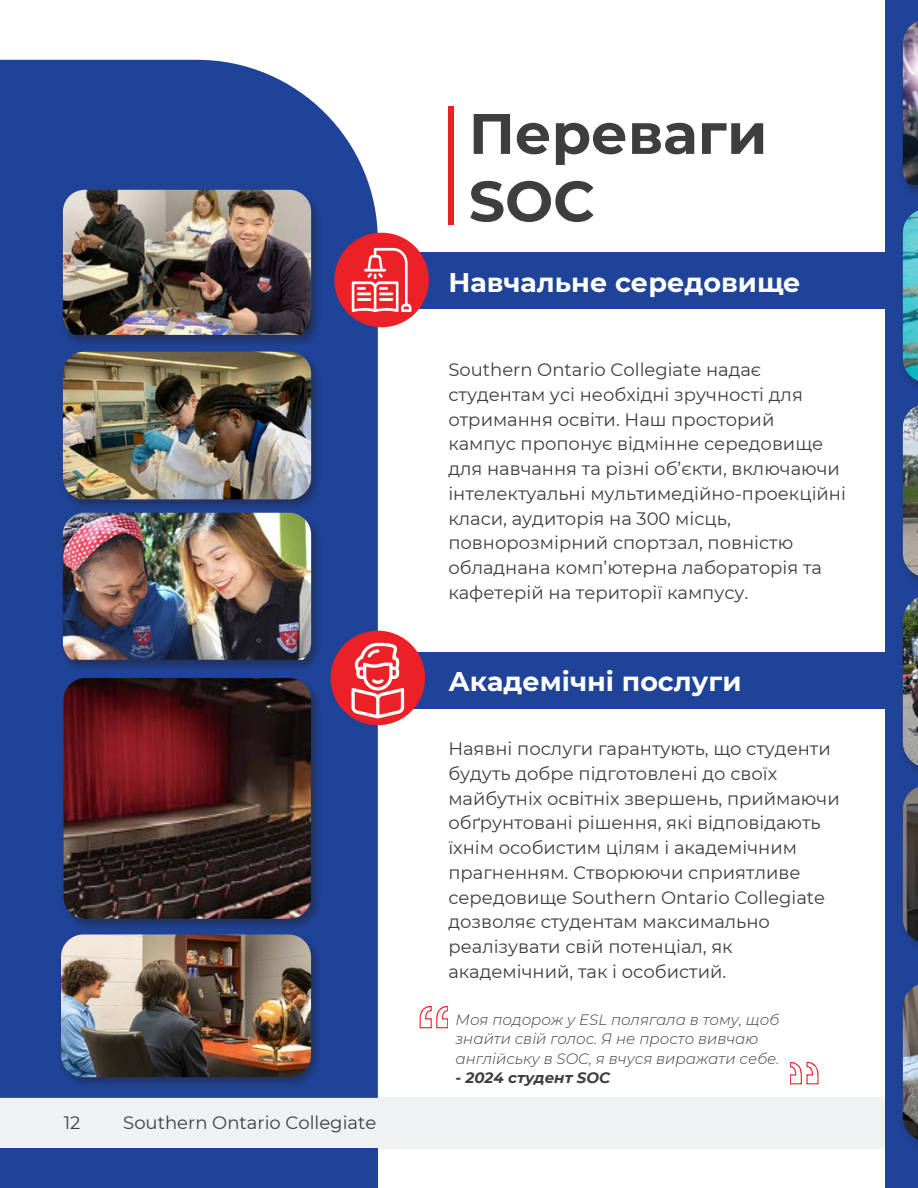
<style>
.page{position:relative;width:918px;height:1188px;background:#fff}
.page>*{position:absolute;margin:0;border:0;box-sizing:border-box;transform-origin:0 0}
.t1{font:700 57px/67.5px "Montserrat";color:#3f3e3f}
.t2{font:700 27px "Montserrat";color:#fff}
.t3{font:18px/24.8px "Montserrat";color:#3f3e3f}
.t4{font:italic 300 15px/19.2px "Montserrat";color:#3f3e3f}
.t5{font:italic 700 15px "Montserrat";color:#3f3e3f}
</style>
<div class="page">
<div style="left:0;top:1098px;width:918px;height:51px;background:#f0f1f2"></div>
<div style="left:886px;top:0;width:32px;height:1188px;background:#1f4398"></div>
<div style="left:0;top:60px;width:378px;height:1038px;background:#1f4398"></div>
<div style="left:168px;top:252px;width:750px;height:56px;background:#1f4398"></div>
<div style="left:168px;top:653px;width:750px;height:56px;background:#1f4398"></div>
<img style="left:62px;top:513px;width:259px;height:157px">
<img style="left:63px;top:513px;width:248px;height:147px">
<img style="left:902px;top:619px;width:16px;height:153px">
<img style="left:903px;top:597px;width:15px;height:169px">
<img style="left:902px;top:426px;width:16px;height:157px">
<img style="left:903px;top:405px;width:15px;height:170px">
<img style="left:902px;top:210px;width:16px;height:178px">
<img style="left:903px;top:211px;width:15px;height:170px">
<img style="left:902px;top:42px;width:16px;height:152px">
<img style="left:903px;top:21px;width:15px;height:163px">
<img style="left:902px;top:808px;width:16px;height:139px">
<img style="left:903px;top:787px;width:15px;height:154px">
<img style="left:902px;top:1006px;width:16px;height:139px">
<img style="left:903px;top:985px;width:15px;height:154px">
<div style="left:331px;top:631px;width:94px;height:94px;background:#ec2027;border-radius:50%"></div>
<div style="left:334px;top:233px;width:95px;height:94px;background:#ec2027;border-radius:50%"></div>
<svg style="left:352px;top:248px;width:59px;height:64px"></svg>
<img style="left:62px;top:189px;width:259px;height:156px">
<img style="left:63px;top:190px;width:248px;height:144px">
<img style="left:62px;top:351px;width:259px;height:159px">
<img style="left:63px;top:352px;width:248px;height:147px;border-radius:22px">
<img style="left:62px;top:678px;width:259px;height:251px">
<img style="left:64px;top:678px;width:247px;height:241px;border-radius:22px">
<img style="left:60px;top:935px;width:261px;height:153px">
<img style="left:61px;top:934px;width:250px;height:143px;border-radius:22px">
<div style="left:0;top:1149px;width:378px;height:39px;background:#1f4398"></div>
<svg style="left:351px;top:643px;width:53px;height:76px"></svg>
<svg style="left:420px;top:1006px;width:28px;height:22px"></svg>
<div style="left:448px;top:106px;width:6px;height:119px;background:#ec2027"></div>
<svg style="left:790px;top:1062px;width:28px;height:22px"></svg>
<h3 class="t3" style="left:64px;top:1110px;width:18px">12</h3>
<h2 class="t3" style="left:123px;top:1110px;width:255px">Southern Ontario Collegiate</h2>
<h2 class="t1" style="left:469px;top:100px;width:300px">Переваги<br>SOC</h2>
<p class="t2" style="left:448px;top:266px;width:354px">Навчальне середовище</p>
<p class="t3" style="left:448px;top:357px;width:399px">Southern Ontario Collegiate надає студентам усі необхідні зручності для отримання освіти. Наш просторий кампус пропонує відмінне середовище для навчання та різні об’єкти, включаючи інтелектуальні мультимедійно-проекційні класи, аудиторія на 300 місць, повнорозмірний спортзал, повністю обладнана комп’ютерна лабораторія та кафетерій на території кампусу.</p>
<h3 class="t2" style="left:448px;top:665px;width:295px">Академічні послуги</h3>
<p class="t3" style="left:448px;top:736px;width:393px">Наявні послуги гарантують, що студенти будуть добре підготовлені до своїх майбутніх освітніх звершень, приймаючи обґрунтовані рішення, які відповідають їхнім особистим цілям і академічним прагненням. Створюючи сприятливе середовище Southern Ontario Collegiate дозволяє студентам максимально реалізувати свій потенціал, як академічний, так і особистий.</p>
<h3 class="t4" style="left:456px;top:1010px;width:326px">Моя подорож у ESL полягала в тому, щоб знайти свій голос. Я не просто вивчаю англійську в SOC, я вчуся виражати себе.</h3>
<p class="t5" style="left:456px;top:1068px;width:156px">- 2024 студент SOC</p>
</div>
